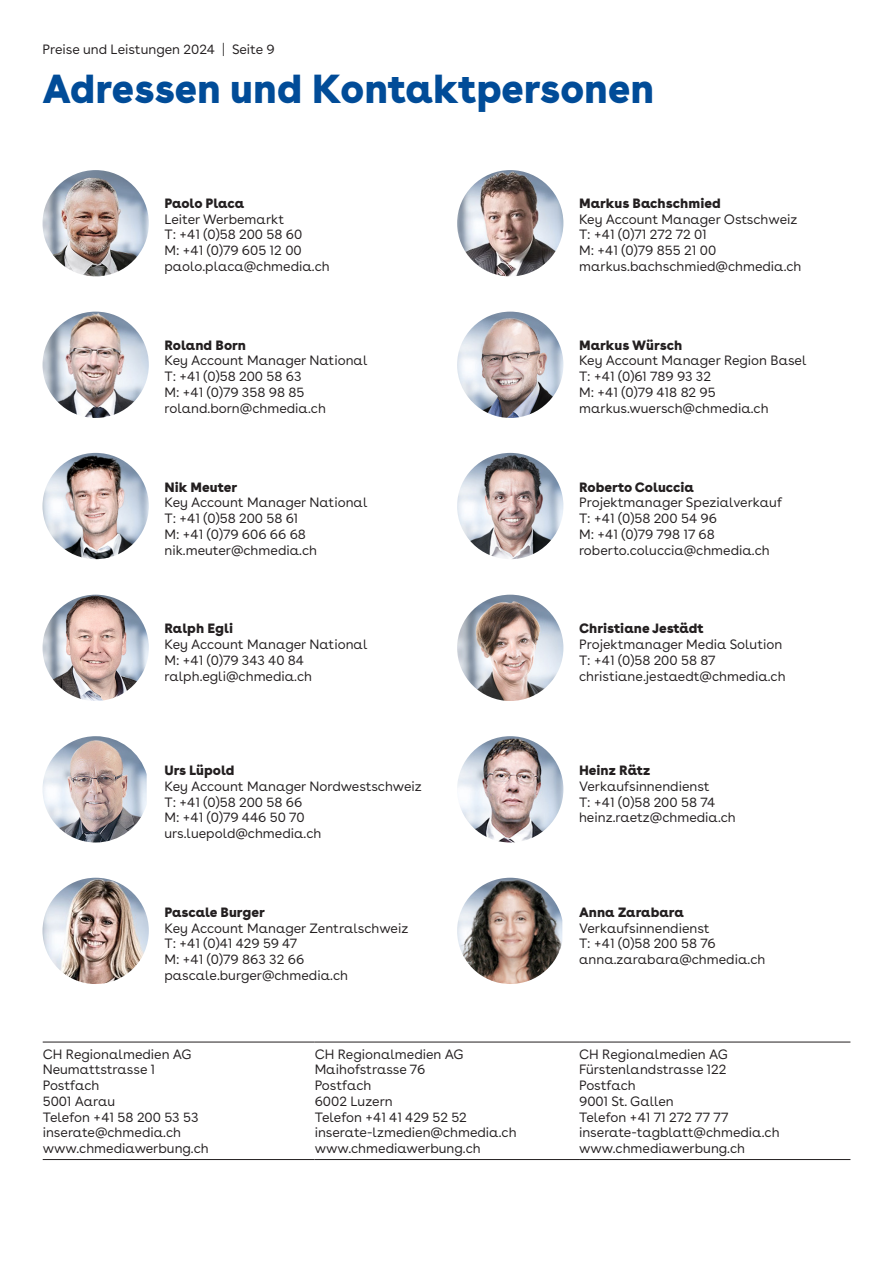
<style>
.page{position:relative;width:893px;height:1263px;background:#fff}
.page>*{position:absolute;margin:0;border:0;box-sizing:border-box;transform-origin:0 0}
._02_Titelzeile{font:900 40.5px "CH Media";color:#014c98}
._04_Tabelleninhalt_Normal{font:13.5px "CH Media";color:#231f20}
._04_Tabelleninhalt_Normal-2{font:900 13.5px "CH Media";color:#231f20}
.s1{font-weight:100;font-size:15px}
</style>
<div class="page">
<img style="left:43px;top:170px;width:106px;height:106px;border-radius:53px">
<img style="left:43px;top:312px;width:106px;height:106px;border-radius:53px">
<img style="left:43px;top:453px;width:106px;height:106px;border-radius:53px">
<img style="left:457px;top:595px;width:106px;height:106px;border-radius:53px">
<img style="left:43px;top:736px;width:104px;height:106px">
<img style="left:457px;top:312px;width:106px;height:106px;border-radius:53px">
<img style="left:457px;top:736px;width:106px;height:106px;border-radius:53px">
<img style="left:457px;top:453px;width:106px;height:106px;border-radius:53px">
<img style="left:457px;top:878px;width:105px;height:106px">
<img style="left:43px;top:878px;width:106px;height:106px;border-radius:53px">
<img style="left:457px;top:170px;width:106px;height:106px;border-radius:53px">
<img style="left:43px;top:595px;width:106px;height:106px;border-radius:53px">
<hr style="left:43px;top:1159px;width:272px;height:1px;background:#231f20">
<hr style="left:315px;top:1159px;width:264px;height:1px;background:#231f20">
<hr style="left:579px;top:1159px;width:271px;height:1px;background:#231f20">
<hr style="left:43px;top:1042px;width:272px;height:1px;background:#231f20">
<hr style="left:315px;top:1042px;width:264px;height:1px;background:#231f20">
<hr style="left:579px;top:1042px;width:271px;height:1px;background:#231f20">
<p class="_04_Tabelleninhalt_Normal" style="left:43px;top:41px;width:234px">Preise und Leistungen 2024 <span class="s1">|</span> Seite 9</p>
<p class="_02_Titelzeile" style="left:43px;top:65px;width:613px">Adressen und Kontaktpersonen</p>
<p class="_04_Tabelleninhalt_Normal-2" style="left:164px;top:195px;width:81px">Paolo Placa</p>
<p class="_04_Tabelleninhalt_Normal" style="left:164px;top:211px;width:121px">Leiter Werbemarkt</p>
<p class="_04_Tabelleninhalt_Normal" style="left:164px;top:227px;width:139px">T: +41 (0)58 200 58 60</p>
<p class="_04_Tabelleninhalt_Normal" style="left:164px;top:243px;width:139px">M: +41 (0)79 605 12 00</p>
<p class="_04_Tabelleninhalt_Normal" style="left:164px;top:258px;width:167px">paolo.placa@chmedia.ch</p>
<p class="_04_Tabelleninhalt_Normal-2" style="left:164px;top:337px;width:83px">Roland Born</p>
<p class="_04_Tabelleninhalt_Normal" style="left:164px;top:353px;width:205px">Key Account Manager National</p>
<p class="_04_Tabelleninhalt_Normal" style="left:164px;top:369px;width:139px">T: +41 (0)58 200 58 63</p>
<p class="_04_Tabelleninhalt_Normal" style="left:164px;top:384px;width:142px">M: +41 (0)79 358 98 85</p>
<p class="_04_Tabelleninhalt_Normal" style="left:164px;top:400px;width:163px">roland.born@chmedia.ch</p>
<p class="_04_Tabelleninhalt_Normal-2" style="left:164px;top:479px;width:74px">Nik Meuter</p>
<p class="_04_Tabelleninhalt_Normal" style="left:164px;top:495px;width:205px">Key Account Manager National</p>
<p class="_04_Tabelleninhalt_Normal" style="left:164px;top:510px;width:135px">T: +41 (0)58 200 58 61</p>
<p class="_04_Tabelleninhalt_Normal" style="left:164px;top:526px;width:143px">M: +41 (0)79 606 66 68</p>
<p class="_04_Tabelleninhalt_Normal" style="left:164px;top:542px;width:154px">nik.meuter@chmedia.ch</p>
<p class="_04_Tabelleninhalt_Normal-2" style="left:164px;top:621px;width:70px">Ralph Egli</p>
<p class="_04_Tabelleninhalt_Normal" style="left:164px;top:636px;width:205px">Key Account Manager National</p>
<p class="_04_Tabelleninhalt_Normal" style="left:164px;top:652px;width:141px">M: +41 (0)79 343 40 84</p>
<p class="_04_Tabelleninhalt_Normal" style="left:164px;top:668px;width:149px">ralph.egli@chmedia.ch</p>
<p class="_04_Tabelleninhalt_Normal-2" style="left:164px;top:762px;width:72px">Urs Lüpold</p>
<p class="_04_Tabelleninhalt_Normal" style="left:164px;top:778px;width:259px">Key Account Manager Nordwestschweiz</p>
<p class="_04_Tabelleninhalt_Normal" style="left:164px;top:794px;width:139px">T: +41 (0)58 200 58 66</p>
<p class="_04_Tabelleninhalt_Normal" style="left:164px;top:810px;width:142px">M: +41 (0)79 446 50 70</p>
<p class="_04_Tabelleninhalt_Normal" style="left:164px;top:825px;width:159px">urs.luepold@chmedia.ch</p>
<p class="_04_Tabelleninhalt_Normal-2" style="left:164px;top:904px;width:102px">Pascale Burger</p>
<p class="_04_Tabelleninhalt_Normal" style="left:164px;top:920px;width:245px">Key Account Manager Zentralschweiz</p>
<p class="_04_Tabelleninhalt_Normal" style="left:164px;top:936px;width:134px">T: +41 (0)41 429 59 47</p>
<p class="_04_Tabelleninhalt_Normal" style="left:164px;top:951px;width:141px">M: +41 (0)79 863 32 66</p>
<p class="_04_Tabelleninhalt_Normal" style="left:164px;top:967px;width:185px">pascale.burger@chmedia.ch</p>
<p class="_04_Tabelleninhalt_Normal" style="left:43px;top:1046px;width:151px">CH Regionalmedien AG</p>
<p class="_04_Tabelleninhalt_Normal" style="left:43px;top:1062px;width:114px">Neumattstrasse 1</p>
<p class="_04_Tabelleninhalt_Normal" style="left:43px;top:1077px;width:58px">Postfach</p>
<p class="_04_Tabelleninhalt_Normal" style="left:43px;top:1093px;width:74px">5001 Aarau</p>
<p class="_04_Tabelleninhalt_Normal" style="left:43px;top:1109px;width:157px">Telefon +41 58 200 53 53</p>
<p class="_04_Tabelleninhalt_Normal" style="left:43px;top:1125px;width:140px">inserate@chmedia.ch</p>
<p class="_04_Tabelleninhalt_Normal" style="left:43px;top:1140px;width:168px">www.chmediawerbung.ch</p>
<p class="_04_Tabelleninhalt_Normal" style="left:315px;top:1046px;width:151px">CH Regionalmedien AG</p>
<p class="_04_Tabelleninhalt_Normal" style="left:315px;top:1062px;width:112px">Maihofstrasse 76</p>
<p class="_04_Tabelleninhalt_Normal" style="left:315px;top:1077px;width:58px">Postfach</p>
<p class="_04_Tabelleninhalt_Normal" style="left:315px;top:1093px;width:80px">6002 Luzern</p>
<p class="_04_Tabelleninhalt_Normal" style="left:315px;top:1109px;width:154px">Telefon +41 41 429 52 52</p>
<p class="_04_Tabelleninhalt_Normal" style="left:315px;top:1125px;width:203px">inserate-lzmedien@chmedia.ch</p>
<p class="_04_Tabelleninhalt_Normal" style="left:315px;top:1140px;width:168px">www.chmediawerbung.ch</p>
<p class="_04_Tabelleninhalt_Normal-2" style="left:579px;top:195px;width:143px">Markus Bachschmied</p>
<p class="_04_Tabelleninhalt_Normal" style="left:579px;top:211px;width:220px">Key Account Manager Ostschweiz</p>
<p class="_04_Tabelleninhalt_Normal" style="left:579px;top:227px;width:129px">T: +41 (0)71 272 72 01</p>
<p class="_04_Tabelleninhalt_Normal" style="left:579px;top:243px;width:139px">M: +41 (0)79 855 21 00</p>
<p class="_04_Tabelleninhalt_Normal" style="left:579px;top:258px;width:224px">markus.bachschmied@chmedia.ch</p>
<p class="_04_Tabelleninhalt_Normal-2" style="left:579px;top:337px;width:105px">Markus Würsch</p>
<p class="_04_Tabelleninhalt_Normal" style="left:579px;top:353px;width:229px">Key Account Manager Region Basel</p>
<p class="_04_Tabelleninhalt_Normal" style="left:579px;top:369px;width:134px">T: +41 (0)61 789 93 32</p>
<p class="_04_Tabelleninhalt_Normal" style="left:579px;top:384px;width:138px">M: +41 (0)79 418 82 95</p>
<p class="_04_Tabelleninhalt_Normal" style="left:579px;top:400px;width:191px">markus.wuersch@chmedia.ch</p>
<p class="_04_Tabelleninhalt_Normal-2" style="left:579px;top:479px;width:117px">Roberto Coluccia</p>
<p class="_04_Tabelleninhalt_Normal" style="left:579px;top:495px;width:205px">Projektmanager Spezialverkauf</p>
<p class="_04_Tabelleninhalt_Normal" style="left:579px;top:510px;width:140px">T: +41 (0)58 200 54 96</p>
<p class="_04_Tabelleninhalt_Normal" style="left:579px;top:526px;width:137px">M: +41 (0)79 798 17 68</p>
<p class="_04_Tabelleninhalt_Normal" style="left:579px;top:542px;width:192px">roberto.coluccia@chmedia.ch</p>
<p class="_04_Tabelleninhalt_Normal-2" style="left:579px;top:621px;width:126px">Christiane Jestädt</p>
<p class="_04_Tabelleninhalt_Normal" style="left:579px;top:636px;width:205px">Projektmanager Media Solution</p>
<p class="_04_Tabelleninhalt_Normal" style="left:579px;top:652px;width:138px">T: +41 (0)58 200 58 87</p>
<p class="_04_Tabelleninhalt_Normal" style="left:579px;top:668px;width:208px">christiane.jestaedt@chmedia.ch</p>
<p class="_04_Tabelleninhalt_Normal-2" style="left:579px;top:762px;width:73px">Heinz Rätz</p>
<p class="_04_Tabelleninhalt_Normal" style="left:579px;top:778px;width:132px">Verkaufsinnendienst</p>
<p class="_04_Tabelleninhalt_Normal" style="left:579px;top:794px;width:138px">T: +41 (0)58 200 58 74</p>
<p class="_04_Tabelleninhalt_Normal" style="left:579px;top:810px;width:158px">heinz.raetz@chmedia.ch</p>
<p class="_04_Tabelleninhalt_Normal-2" style="left:579px;top:904px;width:106px">Anna Zarabara</p>
<p class="_04_Tabelleninhalt_Normal" style="left:579px;top:920px;width:132px">Verkaufsinnendienst</p>
<p class="_04_Tabelleninhalt_Normal" style="left:579px;top:936px;width:138px">T: +41 (0)58 200 58 76</p>
<p class="_04_Tabelleninhalt_Normal" style="left:579px;top:951px;width:188px">anna.zarabara@chmedia.ch</p>
<p class="_04_Tabelleninhalt_Normal" style="left:579px;top:1046px;width:151px">CH Regionalmedien AG</p>
<p class="_04_Tabelleninhalt_Normal" style="left:579px;top:1062px;width:149px">Fürstenlandstrasse 122</p>
<p class="_04_Tabelleninhalt_Normal" style="left:579px;top:1077px;width:58px">Postfach</p>
<p class="_04_Tabelleninhalt_Normal" style="left:579px;top:1093px;width:96px">9001 St. Gallen</p>
<p class="_04_Tabelleninhalt_Normal" style="left:579px;top:1109px;width:151px">Telefon +41 71 272 77 77</p>
<p class="_04_Tabelleninhalt_Normal" style="left:579px;top:1125px;width:202px">inserate-tagblatt@chmedia.ch</p>
<p class="_04_Tabelleninhalt_Normal" style="left:579px;top:1140px;width:168px">www.chmediawerbung.ch</p>
</div>
